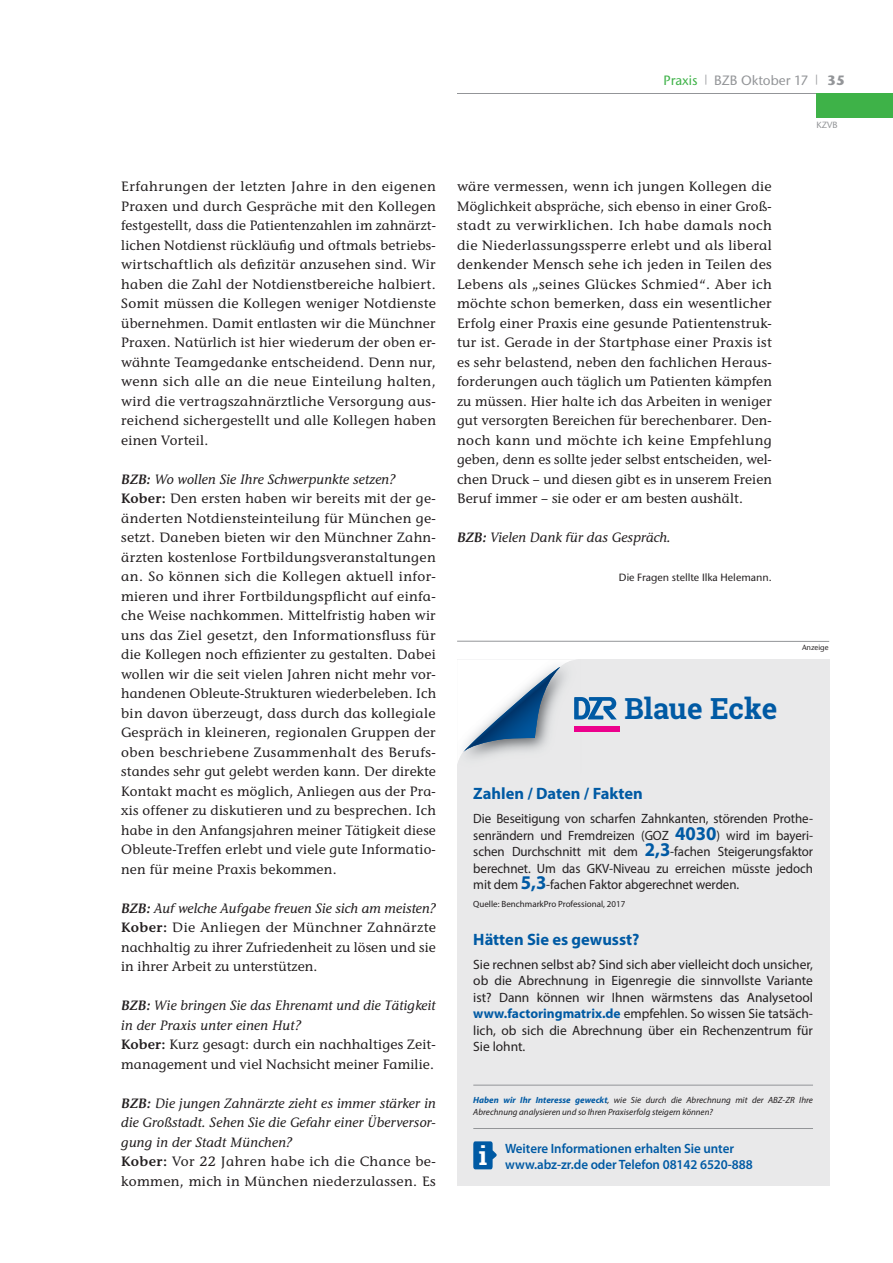
<style>
.page{position:relative;width:893px;height:1263px;background:#fff}
.page>*{position:absolute;margin:0;border:0;box-sizing:border-box;transform-origin:0 0}
.t1{font:700 29.4px "Roboto Slab";color:#005aa4}
.t2{font:700 25.95px "Roboto Slab";color:#fff}
.t3{font:700 16.5px "Myriad Pro";color:#005aa4}
.t4{font:500 13.5px/19.5px "Stone Inf ITC Std";letter-spacing:.02em;color:#231f20;text-align:justify}
.t5{font:13.5px/16.5px "Myriad Pro";letter-spacing:-.005em;color:#231f20;text-align:justify}
.t6{font:13.5px/16.5px "Myriad Pro";letter-spacing:-.005em;color:#231f20;text-align:justify;scale:.96 1}
.t7{font:italic 500 13.5px/19.5px "Stone Inf ITC Std";letter-spacing:.02em;color:#231f20}
.t8{font:600 13.5px/16.2px "Myriad Pro";letter-spacing:-.005em;color:#005aa4}
.t9{font:500 13.5px "Stone Sans ITC Std";color:#939598}
.t10{font:500 10.5px "Stone Sans ITC Std";color:#231f20}
.t11{font:italic 9px/12px "Myriad Pro";color:#231f20}
.t12{font:9px "Myriad Pro";color:#231f20}
.t13{font:500 9px "Stone Sans ITC Std";color:#939598}
.t14{font:500 7.5px "Stone Sans ITC Std";color:#231f20}
.s1{color:#3eb248}
.s2{font-weight:700}
.s3{font-weight:600;font-style:italic}
.s4{font-style:italic}
.s5{font-weight:600}
.s6{font-weight:600;font-style:normal}
.s7{font-style:normal}
.s8{font-weight:700;font-size:19.5px;color:#005aa4}
.s9{font-weight:700;color:#005aa4}
</style>
<div class="page">
<div style="left:457px;top:659px;width:372px;height:527px;background:#e9e9ea"></div>
<img style="left:457px;top:659px;width:124px;height:104px">
<svg style="left:463px;top:667px;width:97px;height:85px"></svg>
<hr style="left:473px;top:1085px;width:340px;height:1px;background:#939598">
<hr style="left:473px;top:1128px;width:340px;height:1px;background:#939598">
<svg style="left:473px;top:1141px;width:24px;height:28px"></svg>
<div style="left:574px;top:726px;width:45px;height:6px;background:#ec008c"></div>
<svg style="left:574px;top:697px;width:43px;height:22px"></svg>
<hr style="left:457px;top:641px;width:372px;height:1px;background:#939598">
<hr style="left:457px;top:94px;width:436px;height:1px;background:#939598">
<div style="left:816px;top:94px;width:77px;height:24px;background:#3eb248"></div>
<p class="t9" style="left:664px;top:75px;width:183px"><span class="s1">Praxis</span> <sup>|</sup> BZB Oktober 17 <sup>|</sup> <span class="s2">35</span></p>
<p class="t13" style="left:816px;top:121px;width:23px">KZVB</p>
<p class="t4" style="left:121px;top:178px;width:316px">Erfahrungen der letzten Jahre in den eigenen Praxen und durch Gespräche mit den Kollegen festgestellt, dass die Patientenzahlen im zahnärzt&shy;lichen Notdienst rückläufig und oftmals betriebs&shy;wirtschaftlich als defizitär anzusehen sind. Wir haben die Zahl der Notdienstbereiche halbiert.<br>Somit müssen die Kollegen weniger Notdienste übernehmen. Damit entlasten wir die Münchner Praxen. Natürlich ist hier wiederum der oben er&shy;wähnte Teamgedanke entscheidend. Denn nur, wenn sich alle an die neue Einteilung halten, wird die vertragszahnärztliche Versorgung aus&shy;reichend sichergestellt und alle Kollegen haben einen Vorteil.</p>
<p class="t4" style="left:121px;top:471px;width:316px;text-align:left"><span class="s3">BZB:</span> <span class="s4">Wo wollen Sie Ihre Schwerpunkte setzen?<br></span><span class="s5">Kober:</span> Den ersten haben wir bereits mit der ge&shy;änderten Notdiensteinteilung für München ge&shy;setzt. Daneben bieten wir den Münchner Zahn&shy;ärzten kostenlose Fortbildungsveranstaltungen an. So können sich die Kollegen aktuell infor&shy;mieren und ihrer Fortbildungspflicht auf einfa&shy;che Weise nachkommen. Mittelfristig haben wir uns das Ziel gesetzt, den Informationsfluss für die Kollegen noch effizienter zu gestalten. Dabei wollen wir die seit vielen Jahren nicht mehr vor&shy;handenen Obleute-Strukturen wiederbeleben. Ich bin davon überzeugt, dass durch das kollegiale Gespräch in kleineren, regionalen Gruppen der oben beschriebene Zusammenhalt des Berufs&shy;standes sehr gut gelebt werden kann. Der direkte Kontakt macht es möglich, Anliegen aus der Pra&shy;xis offener zu diskutieren und zu besprechen. Ich habe in den Anfangsjahren meiner Tätigkeit diese Obleute-Treffen erlebt und viele gute Informatio&shy;nen für meine Praxis bekommen.</p>
<p class="t4" style="left:121px;top:900px;width:316px"><span class="s3">BZB:</span> <span class="s4">Auf welche Aufgabe freuen Sie sich am meisten?<br></span><span class="s5">Kober:</span> Die Anliegen der Münchner Zahnärzte nachhaltig zu ihrer Zufriedenheit zu lösen und sie in ihrer Arbeit zu unterstützen.</p>
<p class="t4" style="left:121px;top:997px;width:316px;text-align:left"><span class="s3">BZB:</span> <span class="s4">Wie bringen Sie das Ehrenamt und die Tätigkeit in der Praxis unter einen Hut?<br></span><span class="s5">Kober:</span> Kurz gesagt: durch ein nachhaltiges Zeit&shy;management und viel Nachsicht meiner Familie.</p>
<p class="t7" style="left:121px;top:1095px;width:316px"><span class="s5">BZB:</span> Die jungen Zahnärzte zieht es immer stärker in die Großstadt. Sehen Sie die Gefahr einer Überversor&shy;gung in der Stadt München?<br><span class="s6">Kober:</span> <span class="s7">Vor 22 Jahren habe ich die Chance be&shy;kommen, mich in München niederzulassen. Es</span></p>
<p class="t4" style="left:457px;top:178px;width:316px">wäre vermessen, wenn ich jungen Kollegen die Möglichkeit abspräche, sich ebenso in einer Groß&shy;stadt zu verwirklichen. Ich habe damals noch die Niederlassungssperre erlebt und als liberal denkender Mensch sehe ich jeden in Teilen des Lebens als „seines Glückes Schmied“. Aber ich möchte schon bemerken, dass ein wesentlicher Erfolg einer Praxis eine gesunde Patientenstruk&shy;tur ist. Gerade in der Startphase einer Praxis ist es sehr belastend, neben den fachlichen Heraus&shy;forderungen auch täglich um Patienten kämpfen zu müssen. Hier halte ich das Arbeiten in weniger gut versorgten Bereichen für berechenbarer. Den&shy;noch kann und möchte ich keine Empfehlung geben, denn es sollte jeder selbst entscheiden, wel&shy;chen Druck – und diesen gibt es in unserem Freien Beruf immer – sie oder er am besten aushält.</p>
<p class="t7" style="left:457px;top:529px;width:215px"><span class="s5">BZB:</span> Vielen Dank für das Gespräch.</p>
<p class="t10" style="left:619px;top:573px;width:154px">Die Fragen stellte Ilka Helemann.</p>
<h1 class="t1" style="left:624px;top:688px;width:154px">Blaue Ecke</h1>
<p class="t14" style="left:802px;top:645px;width:28px">Anzeige</p>
<p class="t3" style="left:473px;top:787px;width:171px">Zahlen / Daten / Fakten</p>
<p class="t6" style="left:473px;top:811px;width:355px">Die Beseitigung von scharfen Zahnkanten, störenden Prothe&shy;senrändern und Fremdreizen (GOZ <span class="s8">4030</span>) wird im bayeri&shy;schen Durchschnitt mit dem <span class="s8">2,3</span>-fachen Steigerungsfaktor berechnet. Um das GKV-Niveau zu erreichen müsste jedoch mit dem <span class="s8">5,3</span>-fachen Faktor abgerechnet werden.</p>
<p class="t12" style="left:473px;top:900px;width:154px">Quelle: BenchmarkPro Professional, 2017</p>
<p class="t3" style="left:473px;top:933px;width:168px">Hätten Sie es gewusst?</p>
<p class="t5" style="left:473px;top:957px;width:341px">Sie rechnen selbst ab? Sind sich aber vielleicht doch unsicher, ob die Abrechnung in Eigenregie die sinnvollste Variante ist? Dann können wir Ihnen wärmstens das Analysetool <span class="s9">www.factoringmatrix.de</span> empfehlen. So wissen Sie tatsäch&shy;lich, ob sich die Abrechnung über ein Rechenzentrum für Sie lohnt.</p>
<p class="t11" style="left:473px;top:1095px;width:341px"><span class="s9">Haben wir Ihr Interesse geweckt</span>, wie Sie durch die Abrechnung mit der ABZ-ZR Ihre<br>Abrechnung analysieren und so Ihren Praxiserfolg steigern können?</p>
<h2 class="t2" style="left:479px;top:1137px;width:10px">i</h2>
<p class="t8" style="left:505px;top:1140px;width:249px">Weitere Informationen erhalten Sie unter www.abz-zr.de oder Telefon 08142 6520-888</p>
</div>
